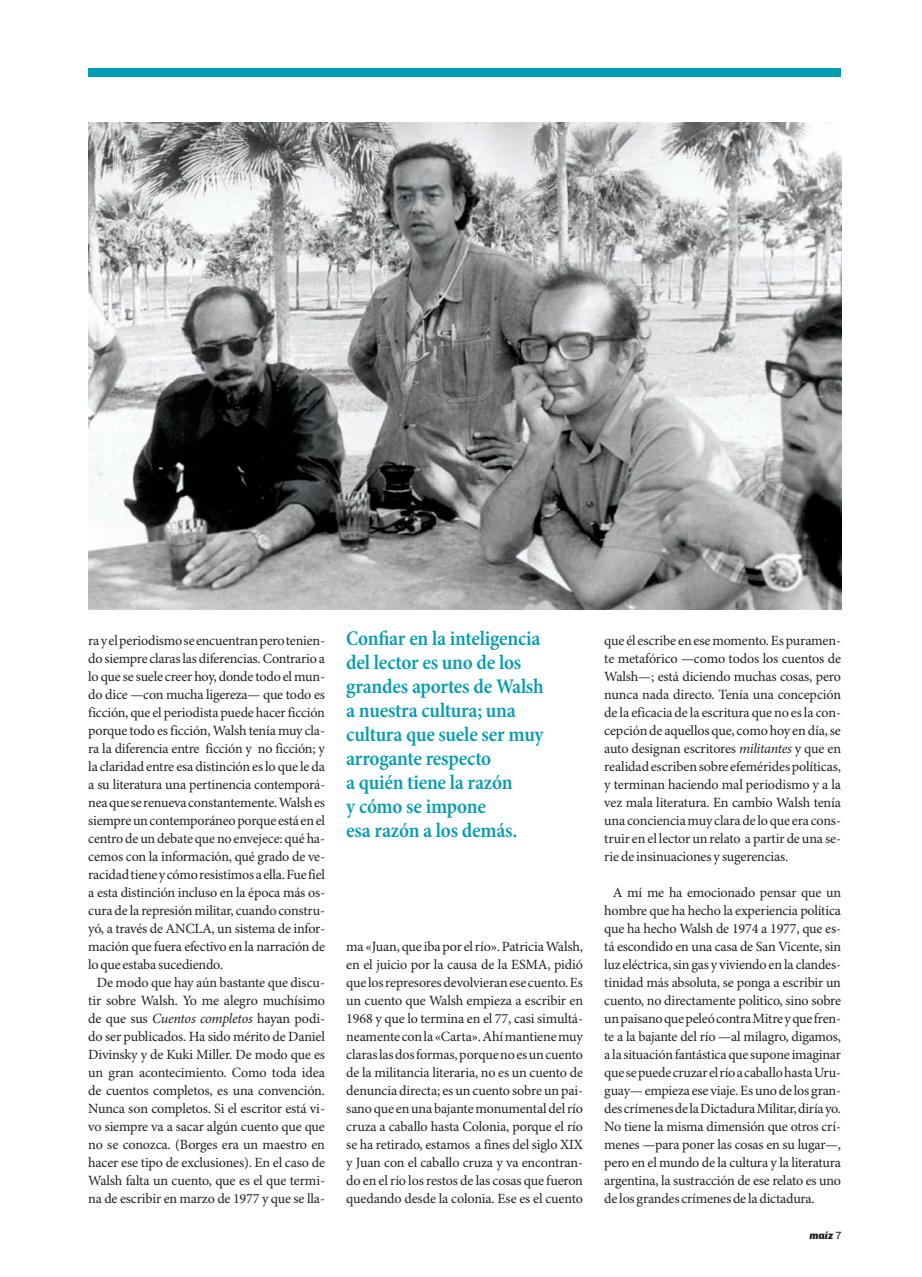
<style>
.page{position:relative;width:922px;height:1277px;background:#fff}
.page>*{position:absolute;margin:0;border:0;box-sizing:border-box;transform-origin:0 0}
.t1{font:600 condensed 21px/24px "Minion Pro";letter-spacing:-.015em;color:#009cb3}
.t2{font:14.1px/18px "Minion Pro";letter-spacing:-.015em;color:#231f20;text-align:justify}
.t3{font:italic 900 10.5px "Chivo";color:#231f20}
.s1{font-style:italic}
.s2{font-weight:400;font-style:normal}
</style>
<div class="page">
<div style="left:88px;top:68px;width:753px;height:9px;background:#009cb3"></div>
<img style="left:88px;top:122px;width:753px;height:488px">
<p class="t2" style="left:88px;top:632px;width:238px">ra y el periodismo se encuentran pero tenien&shy;do siempre claras las diferencias. Contrario a lo que se suele creer hoy, donde todo el mun&shy;do dice —con mucha ligereza— que todo es ficción, que el periodista puede hacer ficción porque todo es ficción, Walsh tenía muy cla&shy;ra la diferencia entre ficción y no ficción; y la claridad entre esa distinción es lo que le da a su literatura una pertinencia contemporá&shy;nea que se renueva constantemente. Walsh es siempre un contemporáneo porque está en el centro de un debate que no envejece: qué ha&shy;cemos con la información, qué grado de ve&shy;racidad tiene y cómo resistimos a ella. Fue fiel a esta distinción incluso en la época más os&shy;cura de la represión militar, cuando constru&shy;yó, a través de ANCLA, un sistema de infor&shy;mación que fuera efectivo en la narración de lo que estaba sucediendo.</p>
<p class="t2" style="left:88px;top:974px;width:238px;text-indent:9px">De modo que hay aún bastante que discu&shy;tir sobre Walsh. Yo me alegro muchísimo de que sus <span class="s1">Cuentos completos</span> hayan podi&shy;do ser publicados. Ha sido mérito de Daniel Divinsky y de Kuki Miller. De modo que es un gran acontecimiento. Como toda idea de cuentos completos, es una convención.<br>Nunca son completos. Si el escritor está vi&shy;vo siempre va a sacar algún cuento que que no se conozca. (Borges era un maestro en hacer ese tipo de exclusiones). En el caso de Walsh falta un cuento, que es el que termi&shy;na de escribir en marzo de 1977 y que se lla-</p>
<h1 class="t1" style="left:346px;top:626px;width:199px">Confiar en la inteligencia del lector es uno de los grandes aportes de Walsh a nuestra cultura; una cultura que suele ser muy arrogante respecto<br>a quién tiene la razón<br>y cómo se impone<br>esa razón a los demás.</h1>
<p class="t2" style="left:346px;top:938px;width:238px">ma «Juan, que iba por el río». Patricia Walsh, en el juicio por la causa de la ESMA, pidió que los represores devolvieran ese cuento. Es un cuento que Walsh empieza a escribir en 1968 y que lo termina en el 77, casi simultá&shy;neamente con la «Carta». Ahí mantiene muy claras las dos formas, porque no es un cuento de la militancia literaria, no es un cuento de denuncia directa; es un cuento sobre un pai&shy;sano que en una bajante monumental del río cruza a caballo hasta Colonia, porque el río se ha retirado, estamos a fines del siglo XIX y Juan con el caballo cruza y va encontran&shy;do en el río los restos de las cosas que fueron quedando desde la colonia. Ese es el cuento</p>
<p class="t2" style="left:604px;top:632px;width:238px">que él escribe en ese momento. Es puramen&shy;te metafórico —como todos los cuentos de Walsh—; está diciendo muchas cosas, pero nunca nada directo. Tenía una concepción de la eficacia de la escritura que no es la con&shy;cepción de aquellos que, como hoy en día, se auto designan escritores <span class="s1">militantes</span> y que en realidad escriben sobre efemérides políticas, y terminan haciendo mal periodismo y a la vez mala literatura. En cambio Walsh tenía una conciencia muy clara de lo que era cons&shy;truir en el lector un relato a partir de una se&shy;rie de insinuaciones y sugerencias.</p>
<p class="t2" style="left:604px;top:884px;width:238px;text-indent:9px">A mí me ha emocionado pensar que un hombre que ha hecho la experiencia política que ha hecho Walsh de 1974 a 1977, que es&shy;tá escondido en una casa de San Vicente, sin luz eléctrica, sin gas y viviendo en la clandes&shy;tinidad más absoluta, se ponga a escribir un cuento, no directamente politico, sino sobre un paisano que peleó contra Mitre y que fren&shy;te a la bajante del río —al milagro, digamos, a la situación fantástica que supone imaginar que se puede cruzar el río a caballo hasta Uru&shy;guay— empieza ese viaje. Es uno de los gran&shy;des crímenes de la Dictadura Militar, diría yo.<br>No tiene la misma dimensión que otros crí&shy;menes —para poner las cosas en su lugar—, pero en el mundo de la cultura y la literatura argentina, la sustracción de ese relato es uno de los grandes crímenes de la dictadura.</p>
<p class="t3" style="left:809px;top:1228px;width:34px">maíz <span class="s2">7</span></p>
</div>
